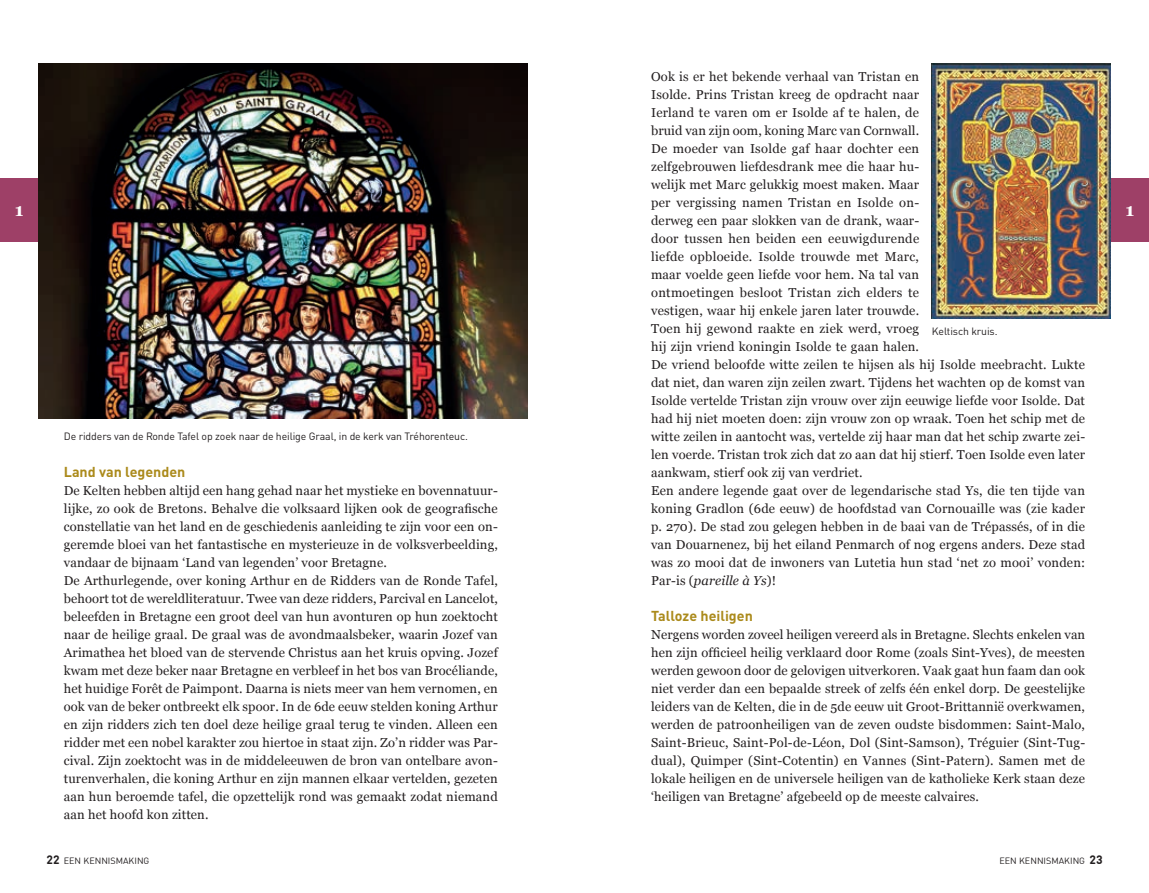
<style>
.page{position:relative;width:1149px;height:893px;background:#fff}
.page>*{position:absolute;margin:0;border:0;box-sizing:border-box;transform-origin:0 0}
.t1{font:700 18px "Georgia";color:#fff}
.t2{font:700 14.25px "DIN Pro";color:#ab8a1b}
.t3{font:12.9px/18px "Georgia";letter-spacing:.01em;color:#231f20}
.t4{font:700 12px "DIN Round Offc";color:#231f20}
.t5{font:10.5px "DIN Pro";letter-spacing:-.01em;color:#231f20}
.t6{font:9px "DIN Round Offc";color:#231f20}
.s1{font-style:italic}
.s2{font-weight:700;font-size:12px}
</style>
<div class="page">
<div style="left:1110px;top:179px;width:38px;height:63px;background:#9e4067"></div>
<div style="left:0;top:179px;width:38px;height:63px;background:#9e4067"></div>
<img style="left:38px;top:63px;width:489px;height:356px">
<img style="left:931px;top:64px;width:179px;height:255px">
<p class="t3" style="left:651px;top:68px;width:435px">Ook is er het bekende verhaal van Tristan en<br>Isolde. Prins Tristan kreeg de opdracht naar<br>Ierland te varen om er Isolde af te halen, de<br>bruid van zijn oom, koning Marc van Cornwall.<br>De moeder van Isolde gaf haar dochter een<br>zelfgebrouwen liefdesdrank mee die haar hu-<br>welijk met Marc gelukkig moest maken. Maar<br>per vergissing namen Tristan en Isolde on-<br>derweg een paar slokken van de drank, waar-<br>door tussen hen beiden een eeuwigdurende<br>liefde opbloeide. Isolde trouwde met Marc,<br>maar voelde geen liefde voor hem. Na tal van<br>ontmoetingen besloot Tristan zich elders te<br>vestigen, waar hij enkele jaren later trouwde.<br>Toen hij gewond raakte en ziek werd, vroeg<br>hij zijn vriend koningin Isolde te gaan halen.<br>De vriend beloofde witte zeilen te hijsen als hij Isolde meebracht. Lukte dat niet, dan waren zijn zeilen zwart. Tijdens het wachten op de komst van Isolde vertelde Tristan zijn vrouw over zijn eeuwige liefde voor Isolde. Dat had hij niet moeten doen: zijn vrouw zon op wraak. Toen het schip met de witte zeilen in aantocht was, vertelde zij haar man dat het schip zwarte zei&shy;len voerde. Tristan trok zich dat zo aan dat hij stierf. Toen Isolde even later aankwam, stierf ook zij van verdriet.<br>Een andere legende gaat over de legendarische stad Ys, die ten tijde van koning Gradlon (6de eeuw) de hoofdstad van Cornouaille was (zie kader p. 270). De stad zou gelegen hebben in de baai van de Trépassés, of in die van Douarnenez, bij het eiland Penmarch of nog ergens anders. Deze stad was zo mooi dat de inwoners van Lutetia hun stad ‘net zo mooi’ vonden:<br>Par-is (<span class="s1">pareille à Ys</span>)!</p>
<p class="t2" style="left:651px;top:604px;width:103px">Talloze heiligen</p>
<p class="t3" style="left:651px;top:626px;width:435px;text-align:justify">Nergens worden zoveel heiligen vereerd als in Bretagne. Slechts enkelen van hen zijn officieel heilig verklaard door Rome (zoals Sint-Yves), de meesten werden gewoon door de gelovigen uitverkoren. Vaak gaat hun faam dan ook niet verder dan een bepaalde streek of zelfs één enkel dorp. De geestelijke leiders van de Kelten, die in de 5de eeuw uit Groot-Brittannië overkwamen, werden de patroonheiligen van de zeven oudste bisdommen: Saint-Malo, Saint-Brieuc, Saint-Pol-de-Léon, Dol (Sint-Samson), Tréguier (Sint-Tug&shy;dual), Quimper (Sint-Cotentin) en Vannes (Sint-Patern). Samen met de lokale heiligen en de universele heiligen van de katholieke Kerk staan deze ‘heiligen van Bretagne’ afgebeeld op de meeste calvaires.</p>
<h1 class="t1" style="left:15px;top:198px;width:10px">1</h1>
<h1 class="t1" style="left:1124px;top:198px;width:10px">1</h1>
<p class="t5" style="left:931px;top:323px;width:67px">Keltisch kruis.</p>
<p class="t5" style="left:64px;top:428px;width:405px">De ridders van de Ronde Tafel op zoek naar de heilige Graal, in de kerk van Tréhorenteuc.</p>
<p class="t2" style="left:64px;top:460px;width:123px">Land van legenden</p>
<p class="t3" style="left:64px;top:482px;width:435px">De Kelten hebben altijd een hang gehad naar het mystieke en bovennatuur&shy;lijke, zo ook de Bretons. Behalve die volksaard lijken ook de geografische constellatie van het land en de geschiedenis aanleiding te zijn voor een on&shy;geremde bloei van het fantastische en mysterieuze in de volksverbeelding, vandaar de bijnaam ‘Land van legenden’ voor Bretagne.<br>De Arthurlegende, over koning Arthur en de Ridders van de Ronde Tafel, behoort tot de wereldliteratuur. Twee van deze ridders, Parcival en Lancelot, beleefden in Bretagne een groot deel van hun avonturen op hun zoektocht naar de heilige graal. De graal was de avondmaalsbeker, waarin Jozef van Arimathea het bloed van de stervende Christus aan het kruis opving. Jozef kwam met deze beker naar Bretagne en verbleef in het bos van Brocéliande, het huidige Forêt de Paimpont. Daarna is niets meer van hem vernomen, en ook van de beker ontbreekt elk spoor. In de 6de eeuw stelden koning Arthur en zijn ridders zich ten doel deze heilige graal terug te vinden. Alleen een ridder met een nobel karakter zou hiertoe in staat zijn. Zo’n ridder was Par&shy;cival. Zijn zoektocht was in de middeleeuwen de bron van ontelbare avon&shy;turenverhalen, die koning Arthur en zijn mannen elkaar vertelden, gezeten aan hun beroemde tafel, die opzettelijk rond was gemaakt zodat niemand aan het hoofd kon zitten.</p>
<p class="t6" style="left:46px;top:855px;width:104px"><span class="s2">22</span> EEN KENNISMAKING</p>
<p class="t4" style="left:1089px;top:852px;width:15px">23</p>
<p class="t6" style="left:999px;top:855px;width:87px">EEN KENNISMAKING</p>
</div>
